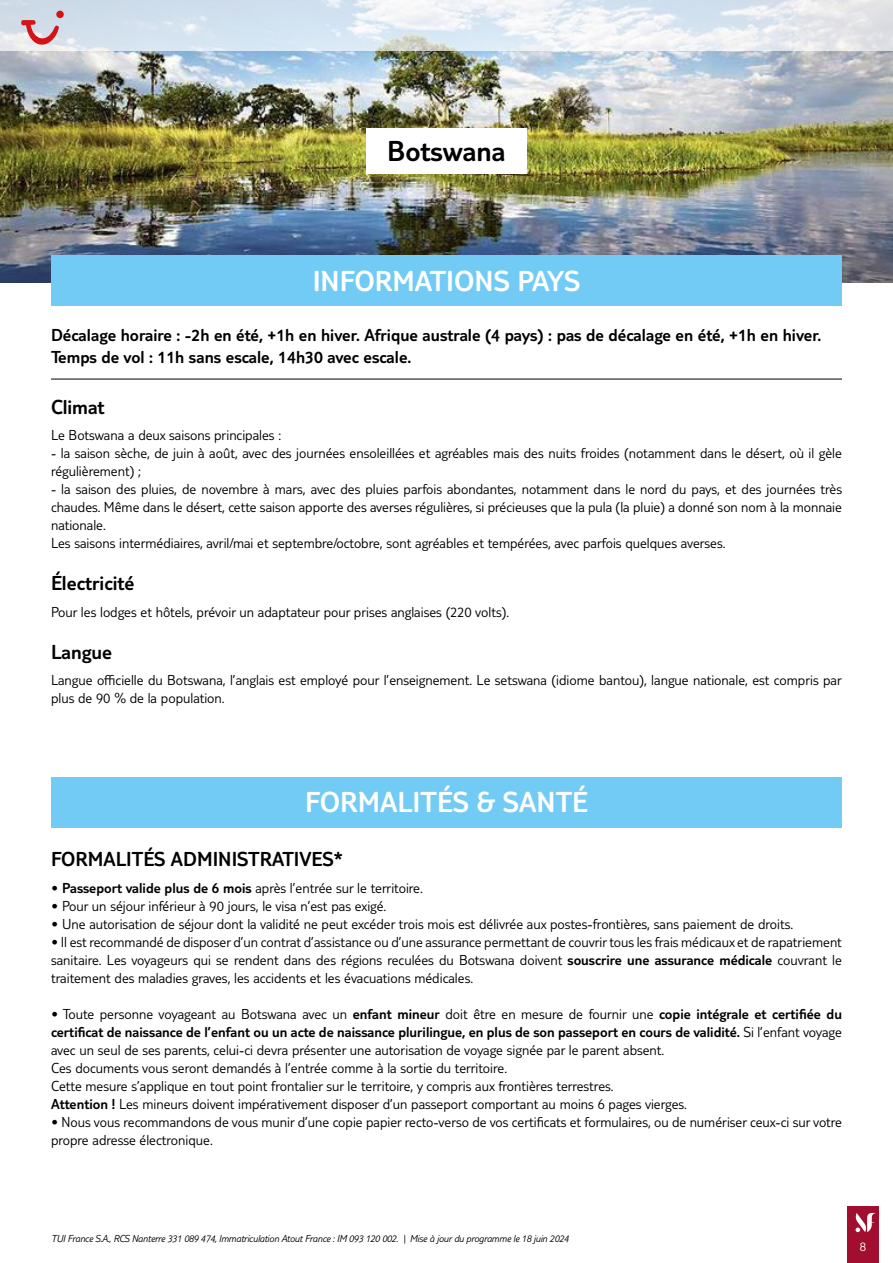
<style>
.page{position:relative;width:893px;height:1263px;background:#fff}
.page>*{position:absolute;margin:0;border:0;box-sizing:border-box;transform-origin:0 0}
.t1{font:300 30px "TUI Type";color:#fff}
.t2{font:300 30px "TUI Type";color:#000}
.t3{font:300 21px "TUI Type";color:#000}
.t4{font:300 18px/21.6px "TUI Type";color:#000}
.t5{font:300 15px/18px "TUI Type";color:#000}
.t6{font:300 13.5px "TUI Type";color:#fff}
.t7{font:italic 300 10.5px "TUI Type";letter-spacing:-.02em;color:#000}
.s1{font-style:inherit}
</style>
<div class="page">
<div style="left:847px;top:1206px;width:32px;height:57px;background:#a10e2f"></div>
<svg style="left:855px;top:1213px;width:21px;height:19px"></svg>
<img style="left:0;top:51px;width:893px;height:232px">
<svg style="left:0;top:0;width:893px;height:51px"></svg>
<div style="left:366px;top:128px;width:161px;height:46px;background:#fff"></div>
<hr style="left:51px;top:379px;width:791px;height:1px;background:#000">
<div style="left:51px;top:255px;width:791px;height:51px;background:#71cbf4"></div>
<div style="left:51px;top:777px;width:791px;height:51px;background:#71cbf4"></div>
<svg style="left:21px;top:20px;width:38px;height:31px"></svg>
<div style="left:56px;top:11px;width:8px;height:7px;background:#d51317;border-radius:50%"></div>
<h1 class="t2" style="left:387px;top:134px;width:120px">Botswana</h1>
<h1 class="t1" style="left:313px;top:263px;width:269px">INFORMATIONS PAYS</h1>
<p class="t4" style="left:51px;top:324px;width:772px">Décalage horaire : -2h en été, +1h en hiver. Afrique australe (4 pays) : pas de décalage en été, +1h en hiver.<br>Temps de vol : 11h sans escale, 14h30 avec escale.</p>
<h2 class="t3" style="left:51px;top:394px;width:55px">Climat</h2>
<p class="t5" style="left:51px;top:426px;width:232px">Le Botswana a deux saisons principales :</p>
<p class="t5" style="left:51px;top:444px;width:792px">- la saison sèche, de juin à août, avec des journées ensoleillées et agréables mais des nuits froides (notamment dans le désert, où il gèle régulièrement) ;</p>
<p class="t5" style="left:51px;top:480px;width:792px">- la saison des pluies, de novembre à mars, avec des pluies parfois abondantes, notamment dans le nord du pays, et des journées très chaudes. Même dans le désert, cette saison apporte des averses régulières, si précieuses que la pula (la pluie) a donné son nom à la monnaie nationale.<br>Les saisons intermédiaires, avril/mai et septembre/octobre, sont agréables et tempérées, avec parfois quelques averses.</p>
<h2 class="t3" style="left:51px;top:571px;width:85px">Électricité</h2>
<p class="t5" style="left:51px;top:602px;width:460px">Pour les lodges et hôtels, prévoir un adaptateur pour prises anglaises (220 volts).</p>
<h2 class="t3" style="left:51px;top:640px;width:63px">Langue</h2>
<p class="t5" style="left:51px;top:671px;width:792px">Langue officielle du Botswana, l’anglais est employé pour l’enseignement. Le setswana (idiome bantou), langue nationale, est compris par plus de 90 % de la population.</p>
<h1 class="t1" style="left:305px;top:785px;width:284px">FORMALITÉS &amp; SANTÉ</h1>
<h2 class="t3" style="left:51px;top:847px;width:293px">FORMALITÉS ADMINISTRATIVES*</h2>
<p class="t5" style="left:51px;top:879px;width:373px">• <span class="s1">Passeport valide plus de 6 mois</span> après l’entrée sur le territoire.</p>
<p class="t5" style="left:51px;top:897px;width:337px">• Pour un séjour inférieur à 90 jours, le visa n’est pas exigé.</p>
<p class="t5" style="left:51px;top:915px;width:744px">• Une autorisation de séjour dont la validité ne peut excéder trois mois est délivrée aux postes-frontières, sans paiement de droits.</p>
<p class="t5" style="left:51px;top:933px;width:792px;text-align:justify">• Il est recommandé de disposer d’un contrat d’assistance ou d’une assurance permettant de couvrir tous les frais médicaux et de rapatriement sanitaire. Les voyageurs qui se rendent dans des régions reculées du Botswana doivent <span class="s1">souscrire une assurance médicale</span> couvrant le traitement des maladies graves, les accidents et les évacuations médicales.</p>
<p class="t5" style="left:51px;top:1005px;width:792px">• Toute personne voyageant au Botswana avec un <span class="s1">enfant mineur</span> doit être en mesure de fournir une <span class="s1">copie intégrale et certifiée du certificat de naissance de l’enfant ou un acte de naissance plurilingue, en plus de son passeport en cours de validité.</span> Si l’enfant voyage avec un seul de ses parents, celui-ci devra présenter une autorisation de voyage signée par le parent absent.<br>Ces documents vous seront demandés à l’entrée comme à la sortie du territoire.<br>Cette mesure s’applique en tout point frontalier sur le territoire, y compris aux frontières terrestres.<br><span class="s1">Attention !</span> Les mineurs doivent impérativement disposer d’un passeport comportant au moins 6 pages vierges.</p>
<p class="t5" style="left:51px;top:1113px;width:792px">• Nous vous recommandons de vous munir d’une copie papier recto-verso de vos certificats et formulaires, ou de numériser ceux-ci sur votre propre adresse électronique.</p>
<p class="t7" style="left:51px;top:1232px;width:519px">TUI France S.A., RCS Nanterre 331 089 474, Immatriculation Atout France : IM 093 120 002. | Mise à jour du programme le 18 juin 2024</p>
<p class="t6" style="left:860px;top:1239px;width:8px">8</p>
</div>
